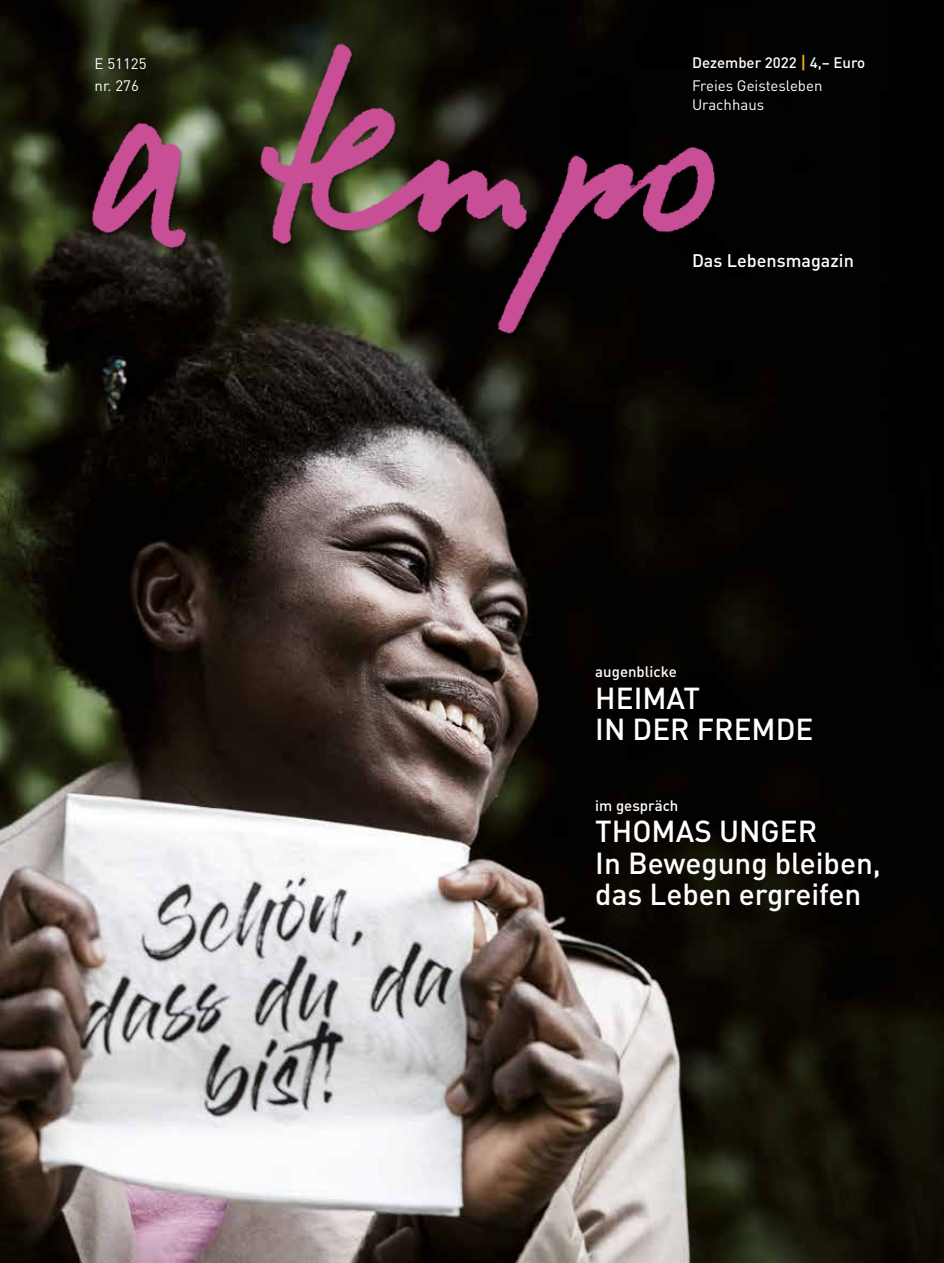
<style>
.page{position:relative;width:944px;height:1263px;background:#fff}
.page>*{position:absolute;margin:0;border:0;box-sizing:border-box;transform-origin:0 0}
.t1{font:500 30px/31.5px "DIN";color:#fff}
.t2{font:500 18px "DIN";color:#fff}
.t3{font:500 15px/22.5px "DIN";color:#fff}
.t4{font:15px/22.5px "DIN";color:#fff}
.s1{font-size:18px;color:#f9b000}
.s2{font-weight:400}
</style>
<div class="page">
<img style="left:0;top:0;width:944px;height:1263px">
<img style="left:86px;top:29px;width:632px;height:317px">
<p class="t4" style="left:95px;top:52px;width:53px">E 51125 nr. 276</p>
<p class="t3" style="left:692px;top:51px;width:175px">Dezember 2022 <span class="s1">|</span> 4,– Euro<br><span class="s2">Freies Geistesleben</span></p>
<p class="t4" style="left:692px;top:93px;width:74px">Urachhaus</p>
<p class="t2" style="left:692px;top:249px;width:163px">Das Lebensmagazin</p>
<p class="t3" style="left:595px;top:660px;width:83px">augenblicke</p>
<p class="t1" style="left:595px;top:681px;width:220px">HEIMAT<br>IN DER FREMDE</p>
<p class="t3" style="left:595px;top:794px;width:85px">im gespräch</p>
<p class="t1" style="left:595px;top:815px;width:287px">THOMAS UNGER<br>In Bewegung bleiben, das Leben ergreifen</p>
</div>
